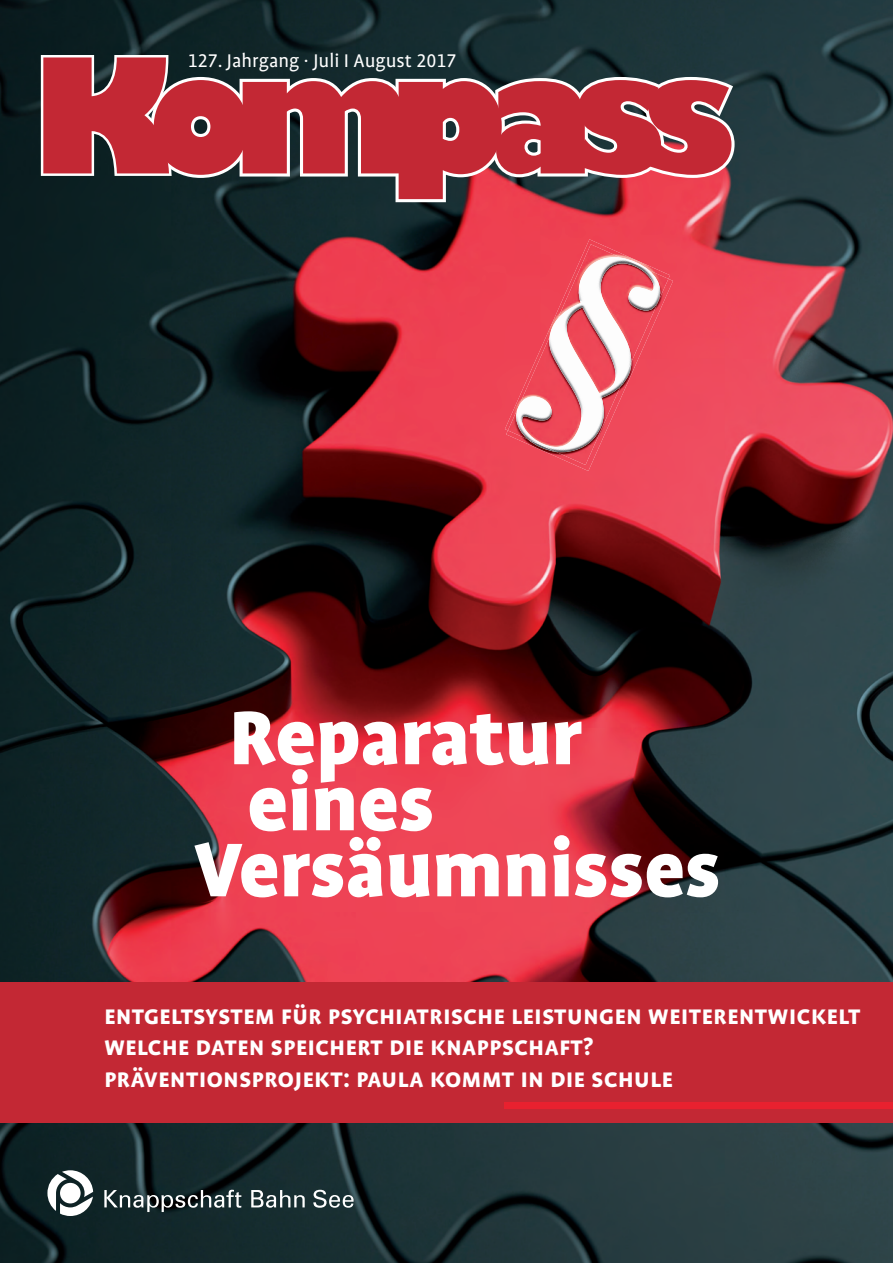
<style>
.page{position:relative;width:893px;height:1263px;background:#fff}
.page>*{position:absolute;margin:0;border:0;box-sizing:border-box;transform-origin:0 0}
.t1{font:900 87px "Profile OT";color:#fff}
.t2{font:700 28.5px/31.5px "Profile OT";color:#fff}
.t3{font:21px "Profile OT";color:#fff}
</style>
<div class="page">
<img style="left:0;top:0;width:893px;height:1263px">
<img style="left:505px;top:239px;width:165px;height:191px">
<div style="left:506px;top:279px;width:167px;height:192px;background:#ef4859"></div>
<div style="left:508px;top:244px;width:160px;height:221px;background:#ee4657"></div>
<img style="left:515px;top:257px;width:146px;height:195px">
<svg style="left:38px;top:53px;width:700px;height:152px;background:#903b44"></svg>
<div style="left:0;top:982px;width:893px;height:141px;background:#c32834"></div>
<div style="left:504px;top:1102px;width:389px;height:6px;background:#e8212f"></div>
<svg style="left:104px;top:1190px;width:137px;height:22px;background:#4a5759"></svg>
<svg style="left:251px;top:1190px;width:54px;height:18px"></svg>
<svg style="left:313px;top:1190px;width:41px;height:18px"></svg>
<svg style="left:47px;top:1170px;width:46px;height:46px"></svg>
<p class="t3" style="left:188px;top:49px;width:270px">127. Jahrgang · Juli I August 2017</p>
<h1 class="t1" style="left:229px;top:688px;width:354px">Reparatur</h1>
<h1 class="t1" style="left:247px;top:754px;width:189px">eines</h1>
<h1 class="t1" style="left:194px;top:820px;width:528px">Versäumnisses</h1>
<p class="t2" style="left:104px;top:1001px;width:758px">ENTGELTSYSTEM FÜR PSYCHIATRISCHE LEISTUNGEN WEITERENTWICKELT<br>WELCHE DATEN SPEICHERT DIE KNAPPSCHAFT?<br>PRÄVENTIONSPROJEKT: PAULA KOMMT IN DIE SCHULE</p>
</div>
